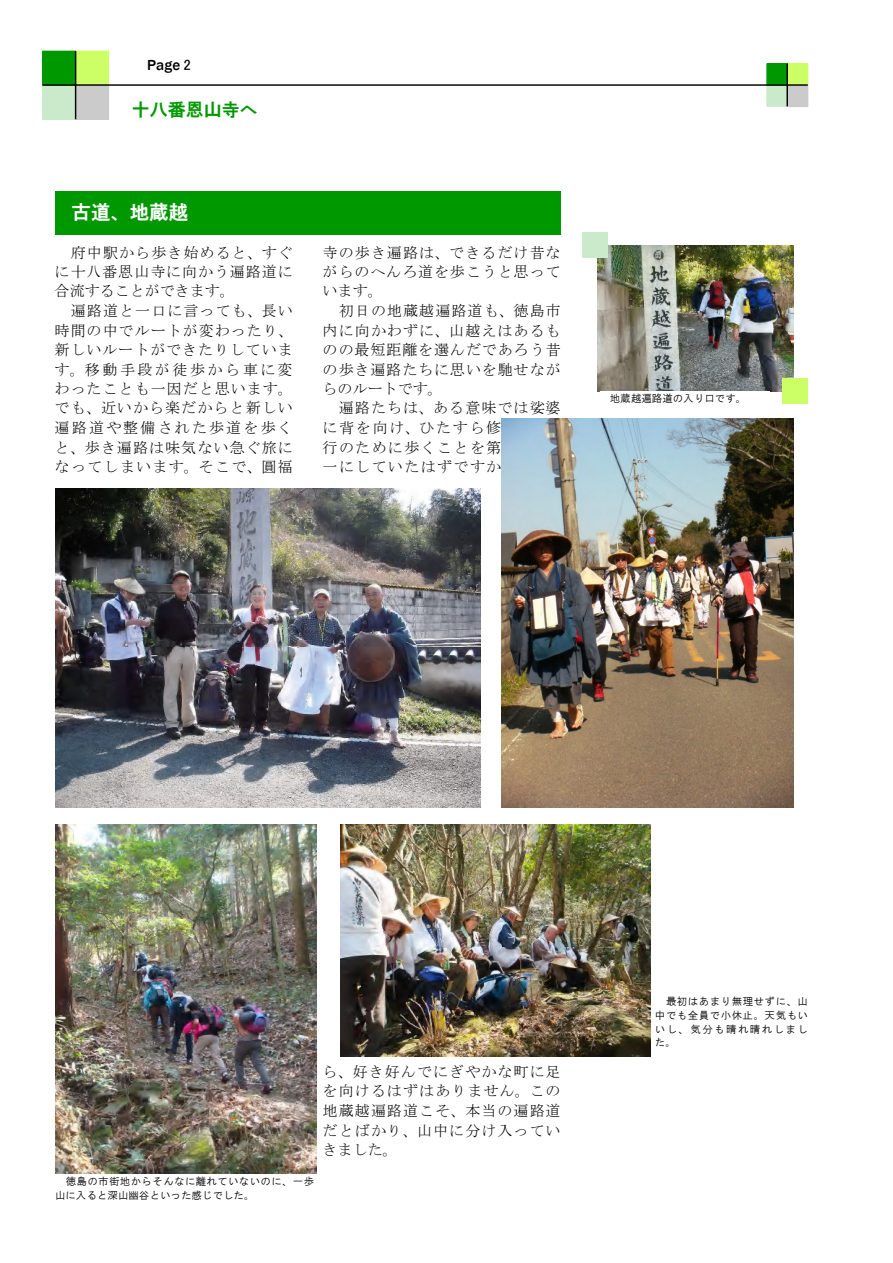
<style>
.page{position:relative;width:893px;height:1263px;background:#fff}
.page>*{position:absolute;margin:0;border:0;box-sizing:border-box;transform-origin:0 0}
.t1{font:19.5px "HG Gothic E";color:#fff}
.t2{font:18px "HG Gothic E";color:#009800}
.t3{font:15px/19.5px "MS Mincho";letter-spacing:.08em;color:#000;text-align:justify}
.t4{font:500 15px "Franklin Gothic";color:#000}
.t5{font:10.5px/13.6px "HG Gothic M";letter-spacing:.03em;color:#000;text-align:justify}
.t6{font:10.5px "HG Gothic M";letter-spacing:-.005em;color:#000}
.s1{font-family:"MS P Gothic";font-weight:400}
</style>
<div class="page">
<img style="left:598px;top:245px;width:195px;height:147px">
<div style="left:582px;top:232px;width:26px;height:26px;background:#cbeacb"></div>
<div style="left:782px;top:378px;width:25px;height:26px;background:#cbff65"></div>
<div style="left:55px;top:191px;width:506px;height:44px;background:#009800"></div>
<div style="left:76px;top:51px;width:33px;height:34px;background:#cbff65"></div>
<div style="left:75px;top:51px;width:34px;height:34px;border:1px solid #cbff65"></div>
<div style="left:42px;top:85px;width:33px;height:34px;background:#cbeacb"></div>
<div style="left:42px;top:85px;width:34px;height:34px;border:1px solid #cbeacb"></div>
<div style="left:76px;top:85px;width:33px;height:34px;background:#cbcbcb"></div>
<div style="left:75px;top:85px;width:34px;height:34px;border:1px solid #cbcbcb"></div>
<div style="left:42px;top:51px;width:33px;height:34px;background:#009800"></div>
<div style="left:42px;top:51px;width:34px;height:34px;border:1px solid #009800"></div>
<div style="left:787px;top:64px;width:21px;height:21px;background:#cbff65"></div>
<div style="left:767px;top:85px;width:20px;height:21px;background:#cbeacb"></div>
<div style="left:767px;top:85px;width:20px;height:22px;border:1px solid #cbeacb"></div>
<div style="left:787px;top:85px;width:21px;height:21px;background:#cbcbcb"></div>
<div style="left:787px;top:85px;width:21px;height:22px;border:1px solid #cbcbcb"></div>
<div style="left:767px;top:64px;width:20px;height:21px;background:#009800"></div>
<hr style="left:786px;top:64px;width:2px;height:42px;background:#000">
<hr style="left:75px;top:51px;width:1px;height:68px;background:#000">
<hr style="left:42px;top:84px;width:766px;height:2px;background:#000">
<img style="left:501px;top:418px;width:292px;height:389px">
<img style="left:55px;top:824px;width:262px;height:350px">
<img style="left:340px;top:824px;width:310px;height:233px">
<img style="left:55px;top:488px;width:425px;height:319px">
<div style="left:600px;top:391px;width:170px;height:21px;background:#fff"></div>
<p class="t4" style="left:147px;top:56px;width:45px">Page <span class="s1">2</span></p>
<p class="t2" style="left:132px;top:100px;width:127px">十八番恩山寺へ</p>
<h1 class="t1" style="left:72px;top:202px;width:118px">古道、地蔵越</h1>
<p class="t3" style="left:55px;top:242px;width:240px;text-indent:16px">府中駅から歩き始めると、すぐに十八番恩山寺に向かう遍路道に合流することができます。</p>
<p class="t3" style="left:55px;top:301px;width:240px;text-indent:16px">遍路道と一口に言っても、長い時間の中でルートが変わったり、新しいルートができたりしています。移動手段が徒歩から車に変わったことも一因だと思います。でも、近いから楽だからと新しい遍路道や整備された歩道を歩くと、歩き遍路は味気ない急ぐ旅になってしまいます。そこで、圓福</p>
<p class="t3" style="left:322px;top:242px;width:240px">寺の歩き遍路は、できるだけ昔ながらのへんろ道を歩こうと思っています。</p>
<p class="t3" style="left:322px;top:301px;width:240px;text-indent:16px">初日の地蔵越遍路道も、徳島市内に向かわずに、山越えはあるものの最短距離を選んだであろう昔の歩き遍路たちに思いを馳せながらのルートです。</p>
<p class="t3" style="left:322px;top:398px;width:240px;text-align:left;text-indent:16px">遍路たちは、ある意味では娑婆に背を向け、ひたすら修<br>行のために歩くことを第<br>一にしていたはずですか</p>
<p class="t6" style="left:610px;top:392px;width:138px">地蔵越遍路道の入り口です。</p>
<p class="t5" style="left:55px;top:1174px;width:261px;text-indent:11px">徳島の市街地からそんなに離れていないのに、一歩山に入ると深山幽谷といった感じでした。</p>
<p class="t3" style="left:322px;top:1062px;width:240px">ら、好き好んでにぎやかな町に足を向けるはずはありません。この地蔵越遍路道こそ、本当の遍路道だとばかり、山中に分け入っていきました。</p>
<p class="t5" style="left:655px;top:994px;width:155px;text-indent:11px">最初はあまり無理せずに、山中でも全員で小休止。天気もいいし、気分も晴れ晴れしました。</p>
</div>
